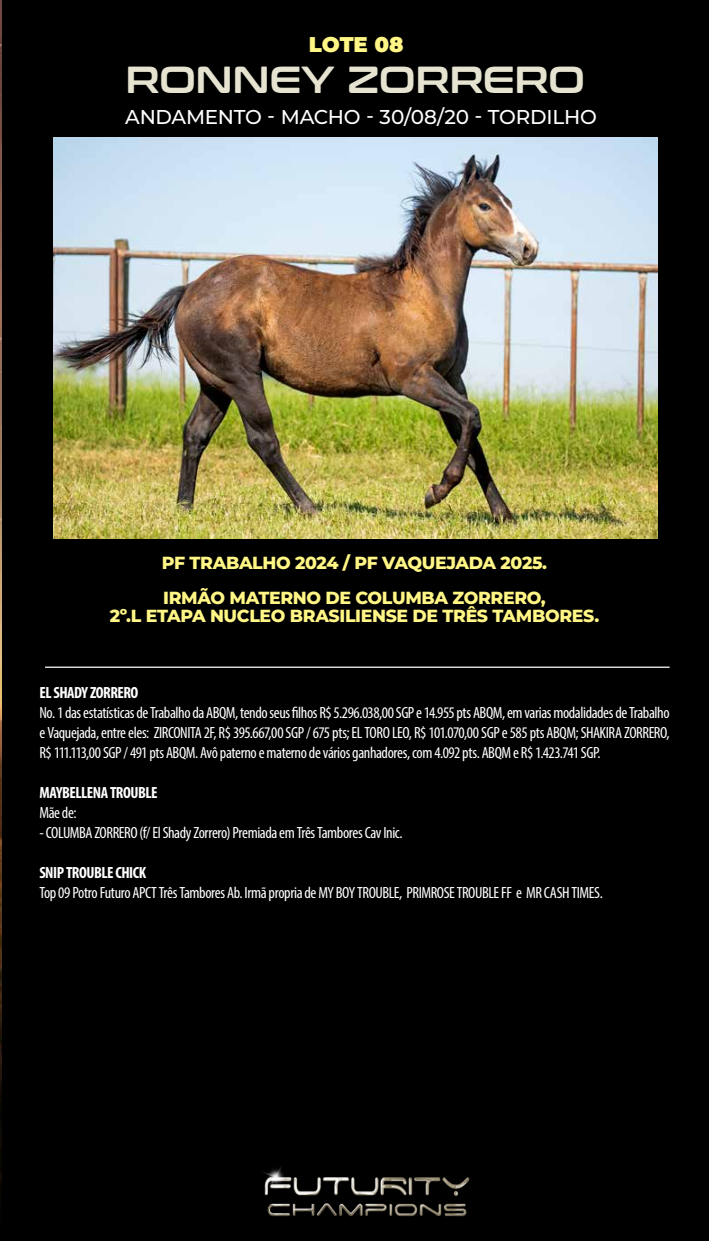
<style>
.page{position:relative;width:709px;height:1241px;background:#fff}
.page>*{position:absolute;margin:0;border:0;box-sizing:border-box;transform-origin:0 0}
.t1{font:37.5px "Conthrax Sb";color:#e6e4d1}
.t2{font:900 21.38px "Montserrat";letter-spacing:-.005em;color:#fff685}
.t3{font:500 20px "Montserrat";letter-spacing:-.01em;color:#fff}
.t4{font:800 17.5px/35px "Montserrat";letter-spacing:-.02em;color:#fff685}
.t5{font:condensed 16.25px/20px "Myriad Pro";letter-spacing:-.025em;color:#fff;text-align:justify}
.t6{font:700 condensed 16.25px "Myriad Pro";letter-spacing:-.03em;color:#fff}
</style>
<div class="page">
<div style="left:1px;top:0;width:708px;height:1240px;background:#000"></div>
<img style="left:0;top:0;width:2px;height:827px">
<hr style="left:0;top:827px;width:2px;height:413px;background:#000">
<img style="left:53px;top:138px;width:604px;height:400px">
<hr style="left:45px;top:666px;width:624px;height:1px;background:#fff">
<img style="left:267px;top:1177px;width:203px;height:40px">
<img style="left:263px;top:1166px;width:32px;height:32px">
<h2 class="t2" style="left:309px;top:29px;width:96px">LOTE 08</h2>
<h1 class="t1" style="left:126px;top:51px;width:461px">RONNEY ZORRERO</h1>
<p class="t3" style="left:125px;top:103px;width:473px">ANDAMENTO - MACHO - 30/08/20 - TORDILHO</p>
<p class="t4" style="left:162px;top:544px;width:387px">PF TRABALHO 2024 / PF VAQUEJADA 2025.<br>IRMÃO MATERNO DE COLUMBA ZORRERO,</p>
<p class="t4" style="left:110px;top:596px;width:491px">2º.L ETAPA NUCLEO BRASILIENSE DE TRÊS TAMBORES.</p>
<p class="t6" style="left:39px;top:682px;width:101px">EL SHADY ZORRERO</p>
<p class="t5" style="left:39px;top:702px;width:632px">No. 1 das estatísticas de Trabalho da ABQM, tendo seus filhos R$ 5.296.038,00 SGP e 14.955 pts ABQM, em varias modalidades de Trabalho e Vaquejada, entre eles: ZIRCONITA 2F, R$ 395.667,00 SGP / 675 pts; EL TORO LEO, R$ 101.070,00 SGP e 585 pts ABQM; SHAKIRA ZORRERO, R$ 111.113,00 SGP / 491 pts ABQM. Avô paterno e materno de vários ganhadores, com 4.092 pts. ABQM e R$ 1.423.741 SGP.</p>
<p class="t6" style="left:39px;top:782px;width:120px">MAYBELLENA TROUBLE</p>
<p class="t5" style="left:39px;top:802px;width:39px">Mãe de:</p>
<p class="t5" style="left:39px;top:822px;width:365px">- COLUMBA ZORRERO (f/ El Shady Zorrero) Premiada em Três Tambores Cav Inic.</p>
<p class="t6" style="left:39px;top:862px;width:108px">SNIP TROUBLE CHICK</p>
<p class="t5" style="left:39px;top:882px;width:565px">Top 09 Potro Futuro APCT Três Tambores Ab. Irmã propria de MY BOY TROUBLE, PRIMROSE TROUBLE FF e MR CASH TIMES.</p>
</div>
